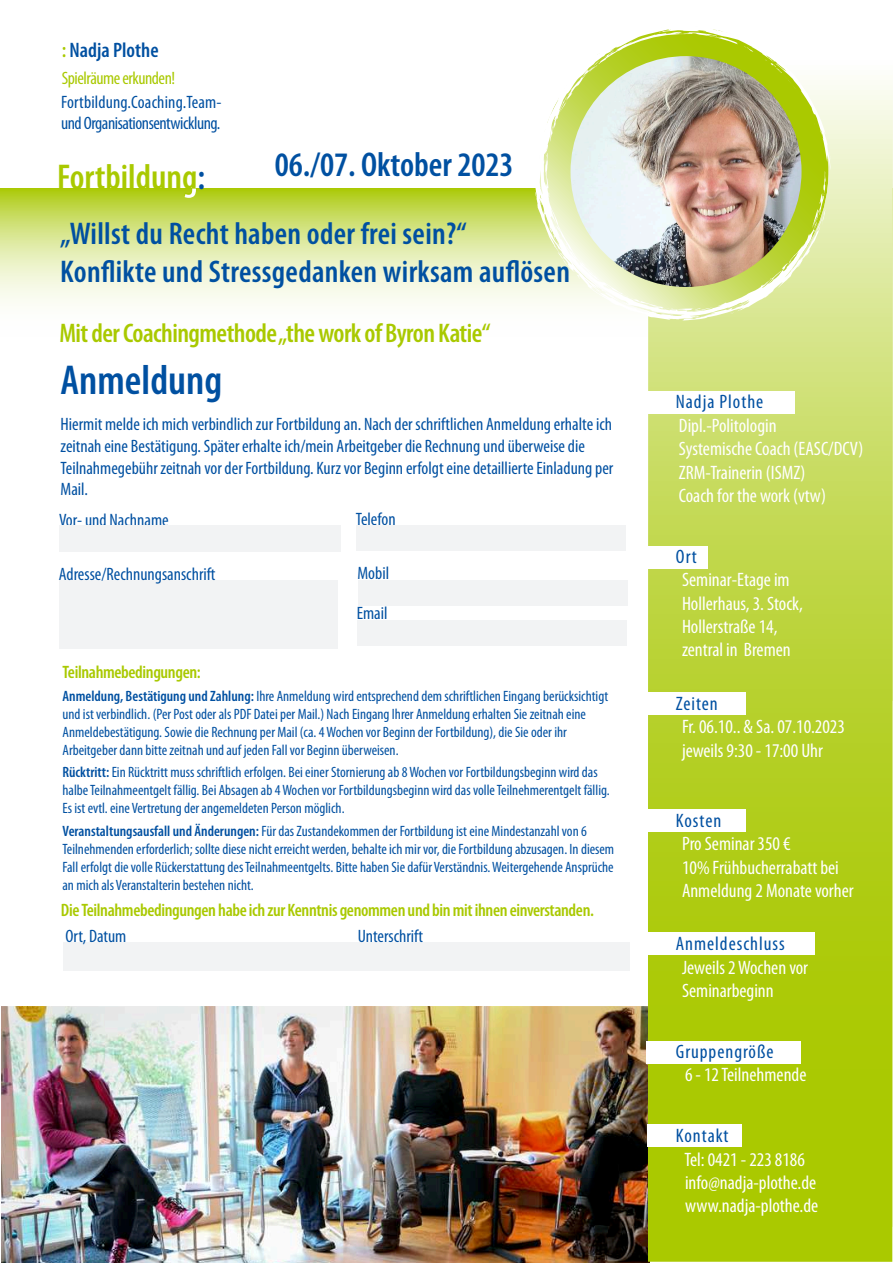
<style>
.page{position:relative;width:893px;height:1263px;background:#fff}
.page>*{position:absolute;margin:0;border:0;box-sizing:border-box;transform-origin:0 0}
.t1{font:600 condensed 42px "Myriad Pro";color:#0050a1}
.t2{font:600 condensed 36px "Myriad Pro";color:#a9c900}
.t3{font:600 condensed 34.5px "Myriad Pro";color:#0050a1}
.t4{font:600 condensed 31.5px/37.8px "Myriad Pro";letter-spacing:.01em;color:#0050a1}
.t5{font:600 condensed 27px "Myriad Pro";letter-spacing:-.02em;color:#a9c900}
.t6{font:600 condensed 21px "Myriad Pro";color:#0050a1}
.t7{font:condensed 19.5px/23.4px "Myriad Pro";color:#fff}
.t8{font:condensed 19.5px "Myriad Pro";letter-spacing:.05em;color:#0050a1}
.t9{font:condensed 18px/21.6px "Myriad Pro";color:#0050a1}
.t10{font:600 condensed 18px "Myriad Pro";letter-spacing:-.02em;color:#a9c900}
.t11{font:condensed 18px/21.6px "Myriad Pro";letter-spacing:-.025em;color:#0050a1}
.t12{font:condensed 18px "Myriad Pro";letter-spacing:-.025em;color:#a9c900}
.t13{font:condensed 15px/18px "Myriad Pro";color:#0050a1}
.s1{color:#a9c900}
.s2{color:#0050a1}
.s3{font-weight:600}
</style>
<div class="page">
<img style="left:2px;top:1006px;width:647px;height:257px">
<svg style="left:1px;top:188px;width:532px;height:116px;background:#dbe89a"></svg>
<svg style="left:647px;top:80px;width:245px;height:1182px;background:#bad336"></svg>
<svg style="left:185px;top:189px;width:11px;height:9px"></svg>
<svg style="left:533px;top:50px;width:297px;height:271px"></svg>
<svg style="left:811px;top:171px;width:14px;height:62px"></svg>
<svg style="left:663px;top:308px;width:7px;height:2px"></svg>
<svg style="left:694px;top:307px;width:19px;height:10px"></svg>
<svg style="left:598px;top:287px;width:28px;height:17px"></svg>
<svg style="left:636px;top:304px;width:12px;height:10px"></svg>
<svg style="left:574px;top:252px;width:17px;height:29px"></svg>
<svg style="left:548px;top:217px;width:8px;height:10px"></svg>
<svg style="left:553px;top:236px;width:15px;height:26px"></svg>
<svg style="left:546px;top:177px;width:2px;height:8px"></svg>
<svg style="left:533px;top:179px;width:2px;height:10px"></svg>
<svg style="left:542px;top:29px;width:216px;height:89px"></svg>
<svg style="left:764px;top:59px;width:34px;height:35px"></svg>
<svg style="left:827px;top:144px;width:3px;height:17px"></svg>
<img style="left:570px;top:56px;width:231px;height:231px;border-radius:50%">
<div style="left:647px;top:391px;width:147px;height:23px;background:#fff"></div>
<div style="left:647px;top:546px;width:60px;height:23px;background:#fff"></div>
<div style="left:647px;top:692px;width:98px;height:23px;background:#fff"></div>
<div style="left:646px;top:809px;width:100px;height:23px;background:#fff"></div>
<div style="left:646px;top:1041px;width:154px;height:23px;background:#fff"></div>
<div style="left:647px;top:1125px;width:94px;height:22px;background:#fff"></div>
<div style="left:647px;top:932px;width:167px;height:23px;background:#fff"></div>
<div style="left:59px;top:525px;width:281px;height:27px;background:#f2f3f4"></div>
<div style="left:356px;top:526px;width:270px;height:25px;background:#f2f3f4"></div>
<div style="left:59px;top:580px;width:278px;height:69px;background:#f2f3f4"></div>
<div style="left:64px;top:943px;width:566px;height:28px;background:#f2f3f4"></div>
<div style="left:358px;top:581px;width:269px;height:25px;background:#f2f3f4"></div>
<div style="left:357px;top:620px;width:269px;height:25px;background:#f2f3f4"></div>
<h3 class="t6" style="left:62px;top:39px;width:98px"><span class="s1">:</span> Nadja Plothe</h3>
<p class="t12" style="left:62px;top:71px;width:115px">Spielräume erkunden!</p>
<p class="t11" style="left:61px;top:92px;width:162px">Fortbildung.Coaching.Team&shy;und Organisationsentwicklung.</p>
<h2 class="t2" style="left:57px;top:159px;width:149px">Fortbildung<span class="s2">:</span></h2>
<h3 class="t4" style="left:60px;top:215px;width:511px">„Willst du Recht haben oder frei sein?“<br>Konflikte und Stressgedanken wirksam auflösen</h3>
<h3 class="t3" style="left:275px;top:147px;width:240px">06./07. Oktober 2023</h3>
<h3 class="t5" style="left:59px;top:319px;width:433px">Mit der Coachingmethode „the work of Byron Katie“</h3>
<h1 class="t1" style="left:60px;top:359px;width:163px">Anmeldung</h1>
<p class="t9" style="left:61px;top:415px;width:554px">Hiermit melde ich mich verbindlich zur Fortbildung an. Nach der schriftlichen Anmeldung erhalte ich zeitnah eine Bestätigung. Später erhalte ich/mein Arbeitgeber die Rechnung und überweise die Teilnahmegebühr zeitnah vor der Fortbildung. Kurz vor Beginn erfolgt eine detaillierte Einladung per Mail.</p>
<p class="t9" style="left:59px;top:510px;width:111px">Vor- und Nachname</p>
<p class="t9" style="left:59px;top:565px;width:158px">Adresse/Rechnungsanschrift</p>
<p class="t9" style="left:356px;top:510px;width:41px">Telefon</p>
<p class="t9" style="left:357px;top:564px;width:33px">Mobil</p>
<p class="t9" style="left:357px;top:604px;width:32px">Email</p>
<p class="t10" style="left:62px;top:663px;width:140px">Teilnahmebedingungen:</p>
<p class="t13" style="left:62px;top:688px;width:547px"><span class="s3">Anmeldung, Bestätigung und Zahlung:</span> Ihre Anmeldung wird entsprechend dem schriftlichen Eingang berücksichtigt und ist verbindlich. (Per Post oder als PDF Datei per Mail.) Nach Eingang Ihrer Anmeldung erhalten Sie zeitnah eine Anmeldebestätigung. Sowie die Rechnung per Mail (ca. 4 Wochen vor Beginn der Fortbildung), die Sie oder ihr Arbeitgeber dann bitte zeitnah und auf jeden Fall vor Beginn überweisen.</p>
<p class="t13" style="left:62px;top:765px;width:548px"><span class="s3">Rücktritt:</span> Ein Rücktritt muss schriftlich erfolgen. Bei einer Stornierung ab 8 Wochen vor Fortbildungsbeginn wird das halbe Teilnahmeentgelt fällig. Bei Absagen ab 4 Wochen vor Fortbildungsbeginn wird das volle Teilnehmerentgelt fällig.<br>Es ist evtl. eine Vertretung der angemeldeten Person möglich.</p>
<p class="t13" style="left:62px;top:823px;width:553px"><span class="s3">Veranstaltungsausfall und Änderungen:</span> Für das Zustandekommen der Fortbildung ist eine Mindestanzahl von 6<br>Teilnehmenden erforderlich; sollte diese nicht erreicht werden, behalte ich mir vor, die Fortbildung abzusagen. In diesem Fall erfolgt die volle Rückerstattung des Teilnahmeentgelts. Bitte haben Sie dafür Verständnis. Weitergehende Ansprüche an mich als Veranstalterin bestehen nicht.</p>
<p class="t10" style="left:61px;top:901px;width:534px">Die Teilnahmebedingungen habe ich zur Kenntnis genommen und bin mit ihnen einverstanden.</p>
<p class="t9" style="left:65px;top:927px;width:62px">Ort, Datum</p>
<p class="t9" style="left:357px;top:927px;width:67px">Unterschrift</p>
<h3 class="t8" style="left:676px;top:395px;width:89px">Nadja Plothe</h3>
<h3 class="t7" style="left:679px;top:415px;width:186px">Dipl.-Politologin<br>Systemische Coach (EASC/DCV)<br>ZRM-Trainerin (ISMZ)<br>Coach for the work (vtw)</h3>
<h3 class="t8" style="left:676px;top:549px;width:23px">Ort</h3>
<h3 class="t7" style="left:682px;top:570px;width:123px">Seminar-Etage im<br>Hollerhaus, 3. Stock,<br>Hollerstraße 14, zentral in Bremen</h3>
<h3 class="t8" style="left:676px;top:696px;width:43px">Zeiten</h3>
<h3 class="t7" style="left:682px;top:717px;width:164px">Fr. 06.10.. &amp; Sa. 07.10.2023 jeweils 9:30 - 17:00 Uhr</h3>
<h3 class="t8" style="left:676px;top:813px;width:47px">Kosten</h3>
<h3 class="t7" style="left:682px;top:834px;width:173px">Pro Seminar 350 €<br>10% Frühbucherrabatt bei<br>Anmeldung 2 Monate vorher</h3>
<h3 class="t8" style="left:676px;top:937px;width:110px">Anmeldeschluss</h3>
<h3 class="t7" style="left:682px;top:957px;width:128px">Jeweils 2 Wochen vor<br>Seminarbeginn</h3>
<h3 class="t8" style="left:676px;top:1044px;width:99px">Gruppengröße</h3>
<h3 class="t7" style="left:685px;top:1065px;width:123px">6 - 12 Teilnehmende</h3>
<h3 class="t8" style="left:676px;top:1129px;width:54px">Kontakt</h3>
<h3 class="t7" style="left:684px;top:1149px;width:135px">Tel: 0421 - 223 8186 info@nadja-plothe.de www.nadja-plothe.de</h3>
</div>
